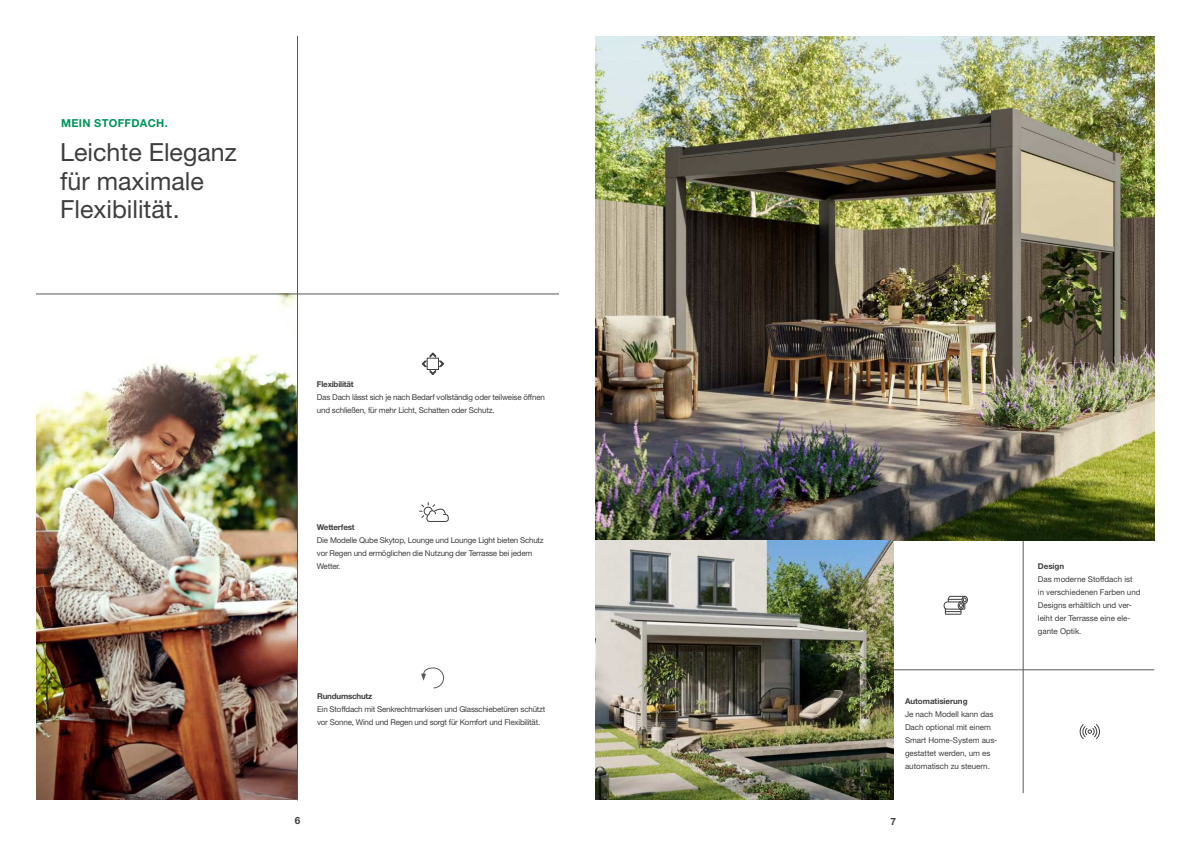
<style>
.page{position:relative;width:1191px;height:842px;background:#fff}
.page>*{position:absolute;margin:0;border:0;box-sizing:border-box;transform-origin:0 0}
.t1{font:25px/28.5px "Helvetica Neue LT Pro";color:#3e3e3f}
.t2{font:700 11px "Helvetica Neue LT Pro";letter-spacing:.03em;color:#009359}
.t3{font:700 10px "Helvetica Neue LT Pro";color:#3e3e3f}
.t4{font:8px/13px "Helvetica Neue LT Pro";letter-spacing:-.025em;color:#3e3e3f}
.t5{font:8px/13px "Helvetica Neue LT Pro";letter-spacing:-.005em;color:#3e3e3f}
.t6{font:700 8px "Helvetica Neue LT Pro";letter-spacing:-.025em;color:#3e3e3f}
.t7{font:700 8px "Helvetica Neue LT Pro";letter-spacing:-.005em;color:#3e3e3f}
</style>
<div class="page">
<img style="left:595px;top:36px;width:560px;height:504px">
<img style="left:595px;top:540px;width:298px;height:259px">
<svg style="left:422px;top:352px;width:22px;height:23px"></svg>
<svg style="left:419px;top:503px;width:30px;height:19px"></svg>
<div style="left:961px;top:596px;width:6px;height:8px;border:1px solid #3e3e3f;border-radius:50%"></div>
<svg style="left:943px;top:596px;width:23px;height:19px"></svg>
<img style="left:36px;top:295px;width:261px;height:504px">
<hr style="left:1023px;top:541px;width:1px;height:252px;background:#57585a">
<hr style="left:893px;top:669px;width:261px;height:1px;background:#57585a">
<svg style="left:1079px;top:724px;width:21px;height:15px"></svg>
<svg style="left:421px;top:667px;width:23px;height:22px"></svg>
<hr style="left:297px;top:36px;width:1px;height:764px;background:#57585a">
<hr style="left:36px;top:294px;width:523px;height:1px;background:#57585a">
<h2 class="t2" style="left:61px;top:117px;width:108px">MEIN STOFFDACH.</h2>
<h1 class="t1" style="left:60px;top:139px;width:178px">Leichte Eleganz für maximale<br>Flexibilität.</h1>
<p class="t6" style="left:317px;top:380px;width:38px">Flexibilität</p>
<p class="t4" style="left:317px;top:391px;width:229px">Das Dach lässt sich je nach Bedarf vollständig oder teilweise öffnen und schließen, für mehr Licht, Schatten oder Schutz.</p>
<p class="t6" style="left:317px;top:523px;width:39px">Wetterfest</p>
<p class="t4" style="left:317px;top:534px;width:228px">Die Modelle Qube Skytop, Lounge und Lounge Light bieten Schutz vor Regen und ermöglichen die Nutzung der Terrasse bei jedem<br>Wetter.</p>
<p class="t6" style="left:317px;top:692px;width:57px">Rundumschutz</p>
<p class="t4" style="left:317px;top:703px;width:230px">Ein Stoffdach mit Senkrechtmarkisen und Glasschiebetüren schützt vor Sonne, Wind und Regen und sorgt für Komfort und Flexibilität.</p>
<p class="t7" style="left:905px;top:696px;width:64px">Automatisierung</p>
<p class="t5" style="left:905px;top:707px;width:94px">Je nach Modell kann das<br>Dach optional mit einem<br>Smart Home-System aus&shy;gestattet werden, um es automatisch zu steuern.</p>
<p class="t3" style="left:295px;top:815px;width:7px">6</p>
<p class="t3" style="left:890px;top:816px;width:7px">7</p>
<p class="t6" style="left:1038px;top:562px;width:28px">Design</p>
<p class="t5" style="left:1038px;top:573px;width:104px">Das moderne Stoffdach ist in verschiedenen Farben und<br>Designs erhältlich und ver&shy;leiht der Terrasse eine ele&shy;gante Optik.</p>
</div>
